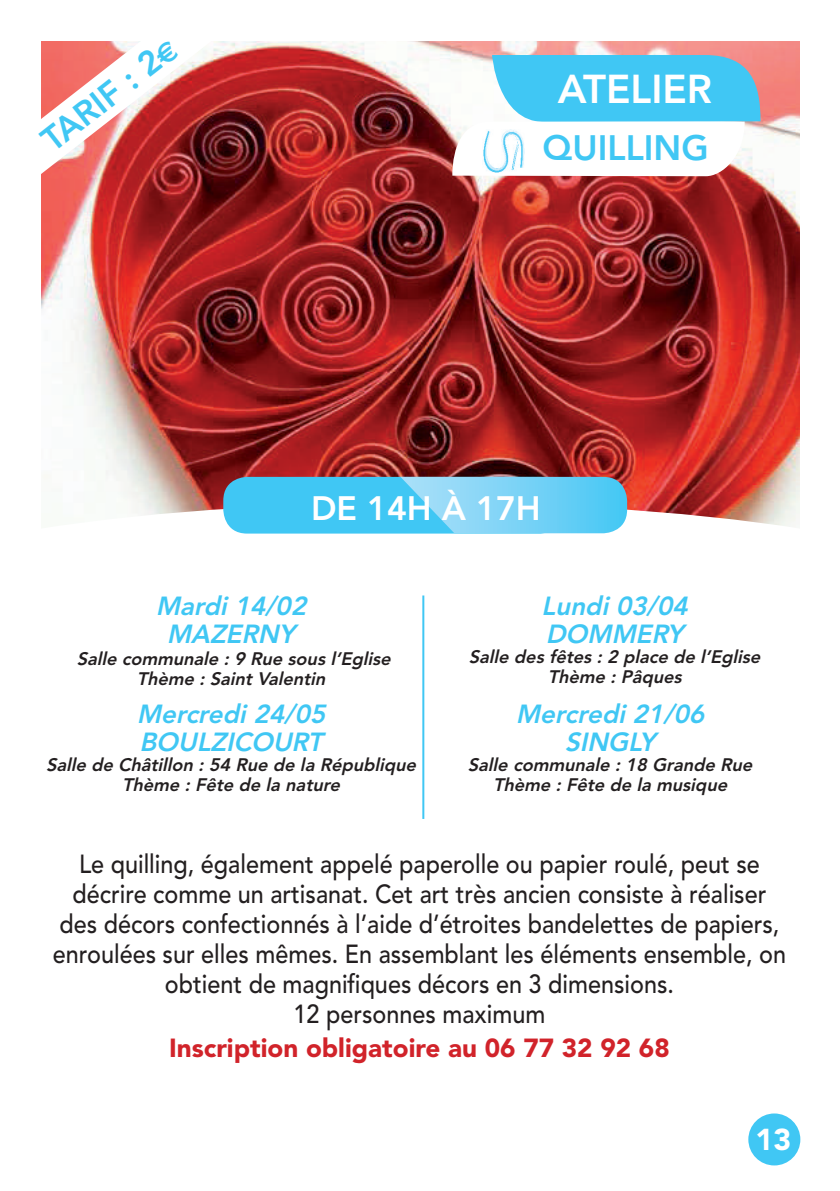
<style>
.page{position:relative;width:840px;height:1191px;background:#fff}
.page>*{position:absolute;margin:0;border:0;box-sizing:border-box;transform-origin:0 0}
.t1{font:800 40px "Avenir";color:#fff}
.t2{font:800 35px "Avenir";color:#40c7f4}
.t3{font:800 34px "Avenir";color:#40c7f4}
.t4{font:800 33.6px "Avenir";color:#fff}
.t5{font:900 30px "Avenir";color:#fff}
.t6{font:500 26px/30px "Avenir";color:#231f20;text-align:center;scale:.9 1}
.t7{font:italic 800 26px/28px "Avenir";color:#40c7f4;text-align:center}
.t8{font:900 26px "Avenir";color:#d1232a}
.t9{font:italic 800 18px/20px "Avenir";color:#231f20;text-align:center}
.s1{font-family:"Euro Sans";font-weight:700;font-size:28px}
</style>
<div class="page">
<img style="left:41px;top:41px;width:758px;height:462px">
<svg style="left:133px;top:503px;width:667px;height:231px"></svg>
<svg style="left:452px;top:55px;width:308px;height:121px"></svg>
<hr style="left:422px;top:595px;width:2px;height:224px;background:#40c7f4">
<div style="left:223px;top:477px;width:340px;height:56px;background:#40c7f4;border-radius:24px"></div>
<svg style="left:401px;top:477px;width:225px;height:56px"></svg>
<img style="left:482px;top:130px;width:44px;height:43px">
<img style="left:41px;top:41px;width:194px;height:162px">
<div style="left:748px;top:1113px;width:51px;height:52px;background:#40c7f4;border-radius:50%"></div>
<h3 class="t3" style="left:33px;top:128px;width:163px;rotate:-38deg">TARIF : 2<span class="s1">E</span></h3>
<h1 class="t1" style="left:557px;top:65px;width:156px">ATELIER</h1>
<h2 class="t2" style="left:542px;top:127px;width:164px">QUILLING</h2>
<p class="t4" style="left:311px;top:488px;width:231px">DE 14H À 17H</p>
<p class="t7" style="left:156px;top:592px;width:158px">Mardi14/02<br>MAZERNY</p>
<p class="t9" style="left:77px;top:649px;width:319px">Salle communale :9 Rue sousl’Eglise<br>Thème :SaintValentin</p>
<p class="t7" style="left:137px;top:700px;width:196px;text-align:left">Mercredi24/05<br>BOULZICOURT</p>
<p class="t9" style="left:46px;top:754px;width:375px">Salle de Châtillon :54 Rue de la République<br>Thème :Fête de la nature</p>
<p class="t7" style="left:541px;top:592px;width:154px;text-align:left">Lundi03/04<br>DOMMERY</p>
<p class="t9" style="left:468px;top:647px;width:297px">Salle desfêtes:2 place de l’Eglise<br>Thème :Pâques</p>
<p class="t7" style="left:515px;top:700px;width:196px">Mercredi21/06<br>SINGLY</p>
<p class="t9" style="left:467px;top:754px;width:290px">Salle communale :18 Grande Rue<br>Thème :Fête de la musique</p>
<p class="t6" style="left:53px;top:849px;width:815px">Le quilling, également appelé paperolle ou papier roulé, peut se décrire comme un artisanat. Cet art très ancien consiste à réaliser des décors confectionnés à l’aide d’étroites bandelettes de papiers, enroulées sur elles mêmes. En assemblant les éléments ensemble, on obtient de magnifiques décors en 3 dimensions.<br>12 personnes maximum</p>
<p class="t8" style="left:169px;top:1032px;width:502px">Inscription obligatoire au 06 77 32 92 68</p>
<p class="t5" style="left:755px;top:1121px;width:37px">13</p>
</div>
